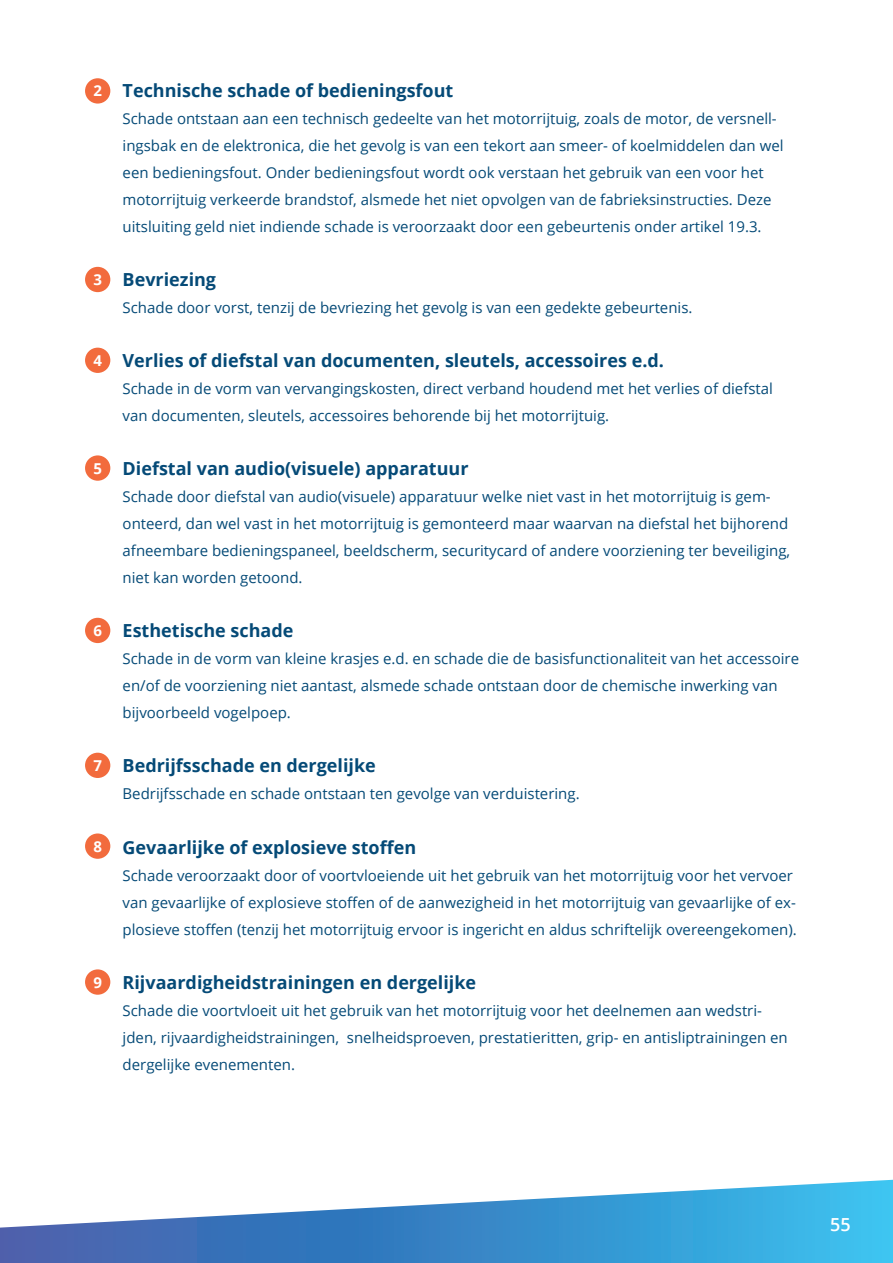
<style>
.page{position:relative;width:893px;height:1263px;background:#fff}
.page>*{position:absolute;margin:0;border:0;box-sizing:border-box;transform-origin:0 0}
.Tekst_small{font:700 18px "Open Sans";color:#054a77}
.t1{font:600 18px "Open Sans";color:#fff}
.Tekst_small-2{font:15px/27px "Open Sans";color:#054a77}
.t2{font:700 15px "Open Sans";color:#fff}
</style>
<div class="page">
<div style="left:85px;top:78px;width:25px;height:26px;background:#f26b3d;border-radius:50%"></div>
<div style="left:85px;top:267px;width:25px;height:25px;background:#f26b3d;border-radius:50%"></div>
<div style="left:85px;top:348px;width:25px;height:25px;background:#f26b3d;border-radius:50%"></div>
<div style="left:85px;top:455px;width:25px;height:26px;background:#f26b3d;border-radius:50%"></div>
<div style="left:85px;top:618px;width:25px;height:25px;background:#f26b3d;border-radius:50%"></div>
<div style="left:85px;top:753px;width:25px;height:25px;background:#f26b3d;border-radius:50%"></div>
<div style="left:85px;top:833px;width:25px;height:26px;background:#f26b3d;border-radius:50%"></div>
<div style="left:85px;top:969px;width:25px;height:26px;background:#f26b3d;border-radius:50%"></div>
<svg style="left:0;top:1180px;width:893px;height:83px"></svg>
<p class="t2" style="left:93px;top:80px;width:10px">2</p>
<p class="t2" style="left:93px;top:269px;width:10px">3</p>
<p class="t2" style="left:93px;top:350px;width:10px">4</p>
<p class="t2" style="left:93px;top:457px;width:10px">5</p>
<p class="t2" style="left:93px;top:620px;width:10px">6</p>
<p class="t2" style="left:93px;top:755px;width:10px">7</p>
<p class="t2" style="left:93px;top:835px;width:10px">8</p>
<p class="t2" style="left:93px;top:971px;width:10px">9</p>
<p class="Tekst_small" style="left:123px;top:78px;width:332px">Technische schade of bedieningsfout</p>
<p class="Tekst_small-2" style="left:123px;top:105px;width:662px">Schade ontstaan aan een technisch gedeelte van het motorrijtuig, zoals de motor, de versnell&shy;ingsbak en de elektronica, die het gevolg is van een tekort aan smeer- of koelmiddelen dan wel een bedieningsfout. Onder bedieningsfout wordt ook verstaan het gebruik van een voor het motorrijtuig verkeerde brandstof, alsmede het niet opvolgen van de fabrieksinstructies. Deze uitsluiting geld niet indiende schade is veroorzaakt door een gebeurtenis onder artikel 19.3.</p>
<p class="Tekst_small" style="left:123px;top:267px;width:95px">Bevriezing</p>
<p class="Tekst_small-2" style="left:123px;top:294px;width:571px">Schade door vorst, tenzij de bevriezing het gevolg is van een gedekte gebeurtenis.</p>
<p class="Tekst_small" style="left:123px;top:348px;width:543px">Verlies of diefstal van documenten, sleutels, accessoires e.d.</p>
<p class="Tekst_small-2" style="left:123px;top:375px;width:652px">Schade in de vorm van vervangingskosten, direct verband houdend met het verlies of diefstal van documenten, sleutels, accessoires behorende bij het motorrijtuig.</p>
<p class="Tekst_small" style="left:123px;top:456px;width:347px">Diefstal van audio(visuele) apparatuur</p>
<p class="Tekst_small-2" style="left:123px;top:483px;width:669px">Schade door diefstal van audio(visuele) apparatuur welke niet vast in het motorrijtuig is gem&shy;onteerd, dan wel vast in het motorrijtuig is gemonteerd maar waarvan na diefstal het bijhorend afneembare bedieningspaneel, beeldscherm, securitycard of andere voorziening ter beveiliging, niet kan worden getoond.</p>
<p class="Tekst_small" style="left:123px;top:618px;width:172px">Esthetische schade</p>
<p class="Tekst_small-2" style="left:123px;top:645px;width:678px">Schade in de vorm van kleine krasjes e.d. en schade die de basisfunctionaliteit van het accessoire en/of de voorziening niet aantast, alsmede schade ontstaan door de chemische inwerking van bijvoorbeeld vogelpoep.</p>
<p class="Tekst_small" style="left:123px;top:753px;width:255px">Bedrijfsschade en dergelijke</p>
<p class="Tekst_small-2" style="left:123px;top:780px;width:459px">Bedrijfsschade en schade ontstaan ten gevolge van verduistering.</p>
<p class="Tekst_small" style="left:123px;top:834px;width:295px">Gevaarlijke of explosieve stoffen</p>
<p class="Tekst_small-2" style="left:123px;top:861px;width:676px">Schade veroorzaakt door of voortvloeiende uit het gebruik van het motorrijtuig voor het vervoer van gevaarlijke of explosieve stoffen of de aanwezigheid in het motorrijtuig van gevaarlijke of ex&shy;plosieve stoffen (tenzij het motorrijtuig ervoor is ingericht en aldus schriftelijk overeengekomen).</p>
<p class="Tekst_small" style="left:123px;top:969px;width:355px">Rijvaardigheidstrainingen en dergelijke</p>
<p class="Tekst_small-2" style="left:123px;top:996px;width:667px">Schade die voortvloeit uit het gebruik van het motorrijtuig voor het deelnemen aan wedstri&shy;jden, rijvaardigheidstrainingen, snelheidsproeven, prestatieritten, grip- en antisliptrainingen en dergelijke evenementen.</p>
<p class="t1" style="left:830px;top:1212px;width:22px">55</p>
</div>
